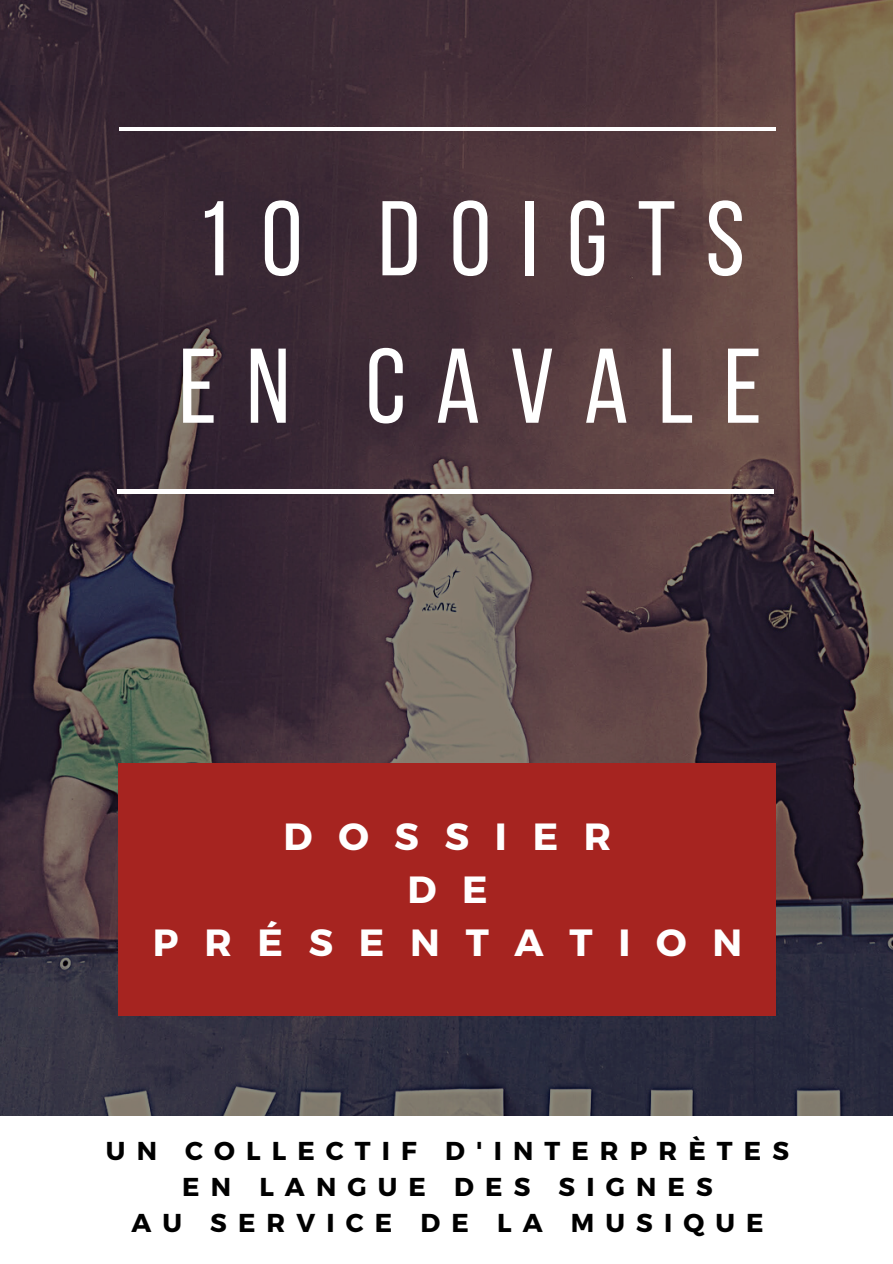
<style>
.page{position:relative;width:893px;height:1264px;background:#fff}
.page>*{position:absolute;margin:0;border:0;box-sizing:border-box;transform-origin:0 0}
.t1{font:105.9px/147.3px "Bebas Neue";letter-spacing:.28em;color:#fff}
.t2{font:700 37.8px "Montserrat";letter-spacing:.68em;color:#fff}
.t3{font:700 25.8px "Montserrat";letter-spacing:.43em;color:#000}
</style>
<div class="page">
<img style="left:0;top:0;width:892px;height:1116px">
<hr style="left:119px;top:127px;width:656px;height:3px;background:#fff">
<hr style="left:118px;top:490px;width:656px;height:3px;background:#fff">
<div style="left:118px;top:763px;width:657px;height:252px;background:#a62420"></div>
<p class="t1" style="left:179px;top:175px;width:584px">10 DOIGTS<br>EN CAVALE</p>
<p class="t2" style="left:283px;top:812px;width:329px">DOSSIER</p>
<p class="t2" style="left:407px;top:864px;width:82px">D E</p>
<p class="t2" style="left:153px;top:917px;width:590px">PRÉSENTATION</p>
<p class="t3" style="left:106px;top:1133px;width:684px">UN COLLECTIF D'INTERPRÈTES</p>
<p class="t3" style="left:182px;top:1169px;width:532px">EN LANGUE DES SIGNES</p>
<p class="t3" style="left:131px;top:1205px;width:633px">AU SERVICE DE LA MUSIQUE</p>
</div>
